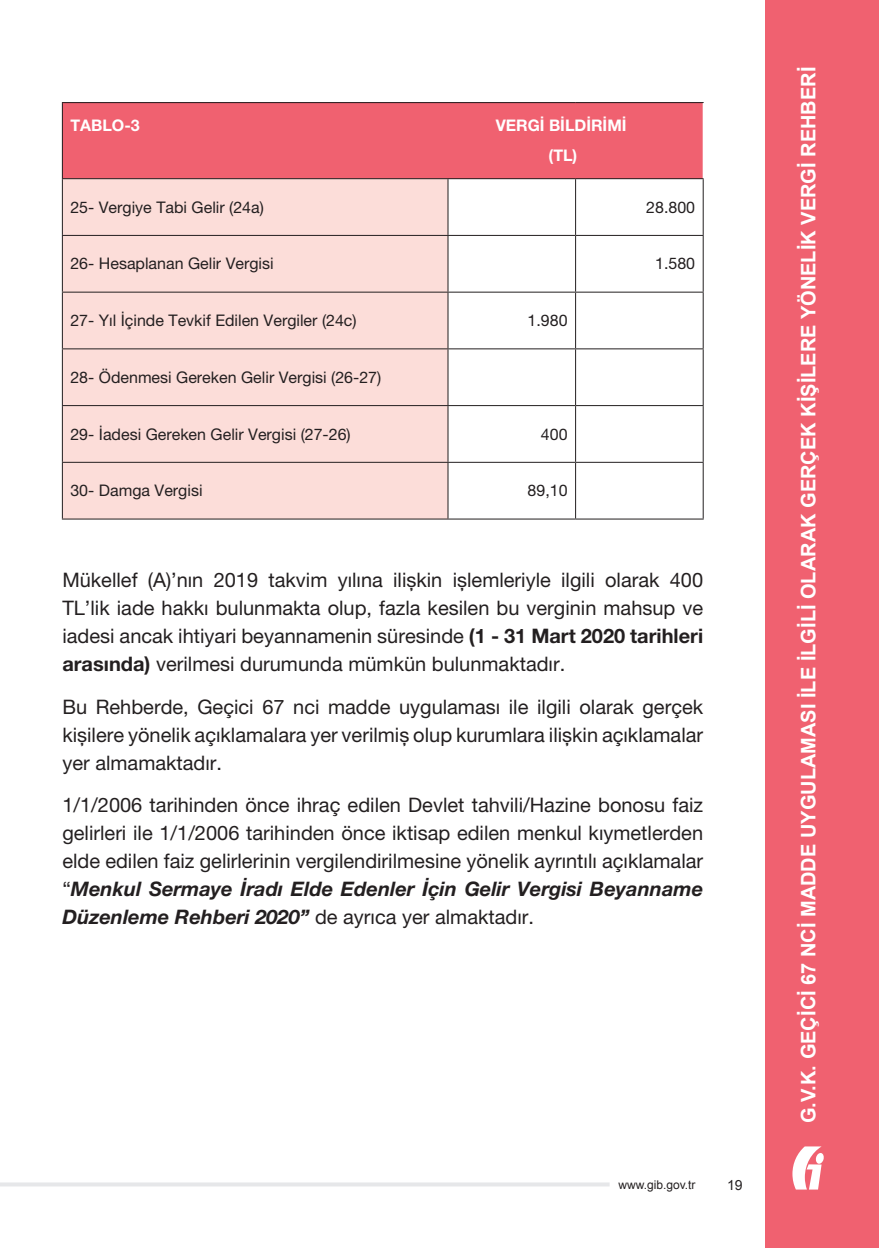
<style>
.page{position:relative;width:879px;height:1248px;background:#fff}
.page>*{position:absolute;margin:0;border:0;box-sizing:border-box;transform-origin:0 0}
.ic_metin{font:20px/28px "Helvetica Neue LT Pro";color:#231f20;text-align:justify}
.t1{font:700 20px "Arial";color:#fff}
.ic_metin-2{font:16px "Helvetica Neue LT Pro";color:#231f20}
.ic_metin-3{font:700 16px "Helvetica Neue LT Pro";color:#fff}
.t2{font:14px "Arial";color:#231f20}
.t3{font:12px "Arial";color:#231f20}
.s1{font-weight:700}
.s2{font-weight:700;font-style:italic}
</style>
<div class="page">
<hr style="left:0;top:1182px;width:609px;height:4px;background:#e6e7e9">
<div style="left:765px;top:0;width:114px;height:1247px;background:#f06170"></div>
<svg style="left:792px;top:1146px;width:32px;height:43px"></svg>
<div style="left:62px;top:103px;width:641px;height:76px;background:#f06170"></div>
<div style="left:63px;top:179px;width:384px;height:339px;background:#fcddd9"></div>
<hr style="left:62px;top:102px;width:386px;height:1px;background:#231f20">
<hr style="left:62px;top:103px;width:1px;height:75px;background:#231f20">
<hr style="left:448px;top:102px;width:127px;height:1px;background:#231f20">
<hr style="left:575px;top:102px;width:128px;height:1px;background:#231f20">
<hr style="left:62px;top:178px;width:386px;height:1px;background:#231f20">
<hr style="left:62px;top:179px;width:1px;height:56px;background:#231f20">
<hr style="left:62px;top:235px;width:386px;height:1px;background:#231f20">
<hr style="left:62px;top:236px;width:1px;height:55px;background:#231f20">
<hr style="left:62px;top:291px;width:386px;height:1px;background:#231f20">
<hr style="left:62px;top:292px;width:1px;height:56px;background:#231f20">
<hr style="left:448px;top:178px;width:127px;height:1px;background:#231f20">
<hr style="left:447px;top:179px;width:1px;height:56px;background:#231f20">
<hr style="left:575px;top:178px;width:128px;height:1px;background:#231f20">
<hr style="left:575px;top:179px;width:1px;height:56px;background:#231f20">
<hr style="left:702px;top:179px;width:1px;height:56px;background:#231f20">
<hr style="left:448px;top:235px;width:127px;height:1px;background:#231f20">
<hr style="left:447px;top:236px;width:1px;height:55px;background:#231f20">
<hr style="left:575px;top:235px;width:128px;height:1px;background:#231f20">
<hr style="left:575px;top:236px;width:1px;height:55px;background:#231f20">
<hr style="left:702px;top:236px;width:1px;height:55px;background:#231f20">
<hr style="left:448px;top:291px;width:127px;height:1px;background:#231f20">
<hr style="left:447px;top:292px;width:1px;height:56px;background:#231f20">
<hr style="left:575px;top:291px;width:128px;height:1px;background:#231f20">
<hr style="left:575px;top:292px;width:1px;height:56px;background:#231f20">
<hr style="left:702px;top:292px;width:1px;height:56px;background:#231f20">
<hr style="left:62px;top:348px;width:386px;height:1px;background:#231f20">
<hr style="left:62px;top:349px;width:1px;height:56px;background:#231f20">
<hr style="left:448px;top:348px;width:127px;height:1px;background:#231f20">
<hr style="left:447px;top:349px;width:1px;height:56px;background:#231f20">
<hr style="left:575px;top:348px;width:128px;height:1px;background:#231f20">
<hr style="left:575px;top:349px;width:1px;height:56px;background:#231f20">
<hr style="left:702px;top:349px;width:1px;height:56px;background:#231f20">
<hr style="left:62px;top:405px;width:386px;height:1px;background:#231f20">
<hr style="left:62px;top:406px;width:1px;height:56px;background:#231f20">
<hr style="left:448px;top:405px;width:127px;height:1px;background:#231f20">
<hr style="left:447px;top:406px;width:1px;height:56px;background:#231f20">
<hr style="left:575px;top:405px;width:128px;height:1px;background:#231f20">
<hr style="left:575px;top:406px;width:1px;height:56px;background:#231f20">
<hr style="left:702px;top:406px;width:1px;height:56px;background:#231f20">
<hr style="left:62px;top:462px;width:386px;height:1px;background:#231f20">
<hr style="left:62px;top:463px;width:1px;height:55px;background:#231f20">
<hr style="left:448px;top:462px;width:127px;height:1px;background:#231f20">
<hr style="left:447px;top:463px;width:1px;height:55px;background:#231f20">
<hr style="left:575px;top:462px;width:128px;height:1px;background:#231f20">
<hr style="left:575px;top:463px;width:1px;height:55px;background:#231f20">
<hr style="left:702px;top:463px;width:1px;height:55px;background:#231f20">
<hr style="left:62px;top:518px;width:386px;height:1px;background:#231f20">
<hr style="left:448px;top:518px;width:127px;height:1px;background:#231f20">
<hr style="left:575px;top:518px;width:128px;height:1px;background:#231f20">
<hr style="left:702px;top:103px;width:1px;height:75px;background:#fff">
<p class="ic_metin-3" style="left:70px;top:116px;width:71px">TABLO-3</p>
<p class="ic_metin-3" style="left:496px;top:116px;width:132px">VERGİ BİLDİRİMİ</p>
<p class="ic_metin-3" style="left:548px;top:146px;width:30px">(TL)</p>
<p class="ic_metin-2" style="left:70px;top:197px;width:195px">25- Vergiye Tabi Gelir (24a)</p>
<p class="ic_metin-2" style="left:646px;top:197px;width:50px">28.800</p>
<p class="ic_metin-2" style="left:70px;top:254px;width:205px">26- Hesaplanan Gelir Vergisi</p>
<p class="ic_metin-2" style="left:655px;top:254px;width:42px">1.580</p>
<p class="ic_metin-2" style="left:70px;top:311px;width:288px">27- Yıl İçinde Tevkif Edilen Vergiler (24c)</p>
<p class="ic_metin-2" style="left:527px;top:311px;width:42px">1.980</p>
<p class="ic_metin-2" style="left:70px;top:367px;width:312px">28- Ödenmesi Gereken Gelir Vergisi (26-27)</p>
<p class="ic_metin-2" style="left:70px;top:424px;width:282px">29- İadesi Gereken Gelir Vergisi (27-26)</p>
<p class="ic_metin-2" style="left:541px;top:424px;width:28px">400</p>
<p class="ic_metin-2" style="left:70px;top:481px;width:134px">30- Damga Vergisi</p>
<p class="ic_metin-2" style="left:527px;top:481px;width:42px">89,10</p>
<p class="ic_metin" style="left:62px;top:566px;width:642px">Mükellef (A)’nın 2019 takvim yılına ilişkin işlemleriyle ilgili olarak 400<br>TL’lik iade hakkı bulunmakta olup, fazla kesilen bu verginin mahsup ve iadesi ancak ihtiyari beyannamenin süresinde <span class="s1">(1 - 31 Mart 2020 tarihleri arasında)</span> verilmesi durumunda mümkün bulunmaktadır.</p>
<p class="ic_metin" style="left:62px;top:692px;width:642px">Bu Rehberde, Geçici 67 nci madde uygulaması ile ilgili olarak gerçek kişilere yönelik açıklamalara yer verilmiş olup kurumlara ilişkin açıklamalar yer almamaktadır.</p>
<p class="ic_metin" style="left:62px;top:790px;width:642px">1/1/2006 tarihinden önce ihraç edilen Devlet tahvili/Hazine bonosu faiz gelirleri ile 1/1/2006 tarihinden önce iktisap edilen menkul kıymetlerden elde edilen faiz gelirlerinin vergilendirilmesine yönelik ayrıntılı açıklamalar “<span class="s2">Menkul Sermaye İradı Elde Edenler İçin Gelir Vergisi Beyanname Düzenleme Rehberi 2020”</span> de ayrıca yer almaktadır.</p>
<p class="t3" style="left:618px;top:1176px;width:79px">www.gib.gov.tr</p>
<p class="t2" style="left:727px;top:1175px;width:17px">19</p>
<p class="t1" style="left:795px;top:1123px;width:1057px;rotate:-90deg">G.V.K. GEÇİCİ 67 NCİ MADDE UYGULAMASI İLE İLGİLİ OLARAK GERÇEK KİŞİLERE YÖNELİK VERGİ REHBERİ</p>
</div>
